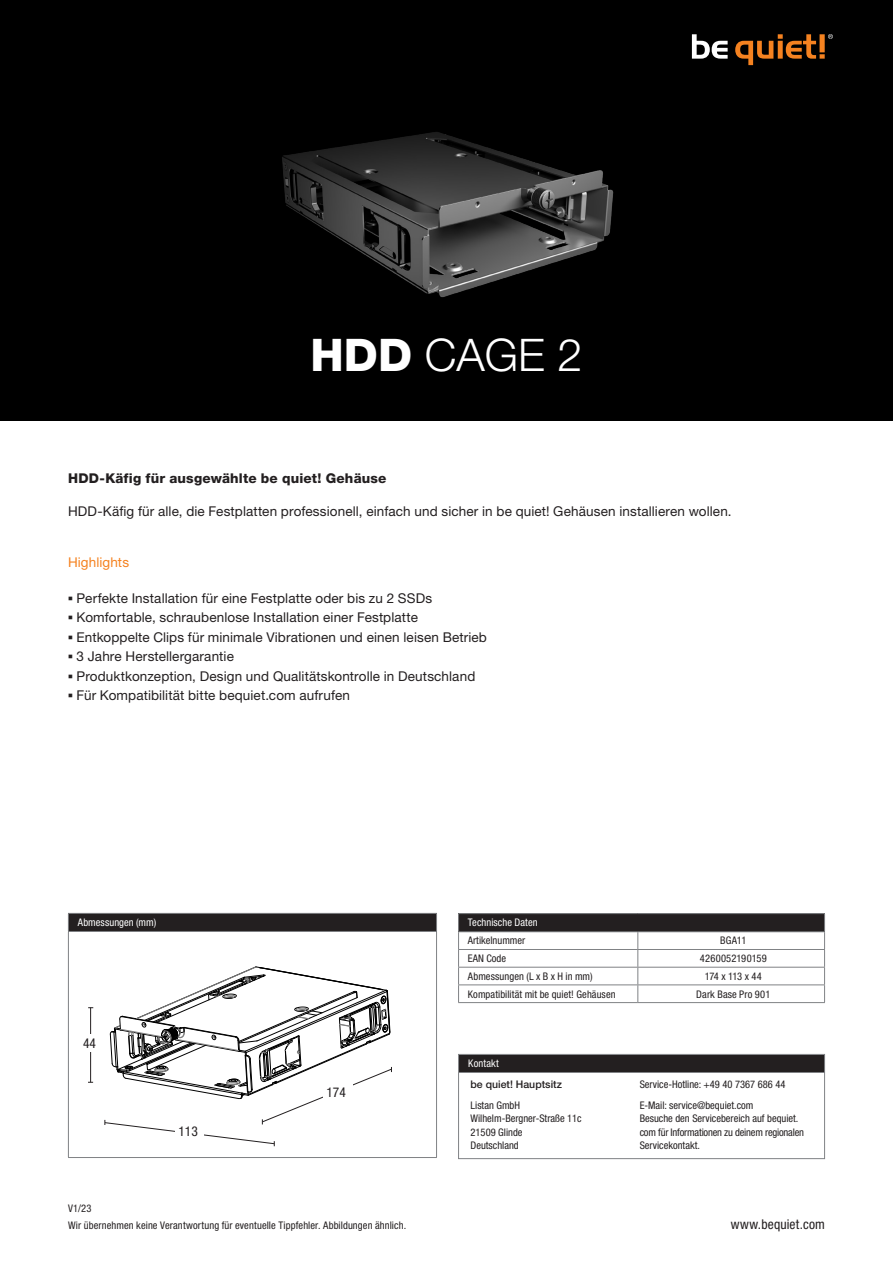
<style>
.page{position:relative;width:893px;height:1263px;background:#fff}
.page>*{position:absolute;margin:0;border:0;box-sizing:border-box;transform-origin:0 0}
.t1{font:300 45px "Helvetica Neue LT Pro";color:#fff}
.t2{font:13.5px "Helvetica Neue LT Pro";letter-spacing:.01em;color:#231f20}
.t3{font:800 13.5px "Helvetica Neue LT Pro";letter-spacing:.015em;color:#231f20}
.t4{font:condensed 13.5px "Helvetica Neue LT Pro";letter-spacing:.01em;color:#231f20}
.t5{font:13.5px "Helvetica Neue LT Pro";letter-spacing:.01em;color:#f58220}
.t6{font:condensed 10.5px/13.5px "Helvetica Neue LT Pro";color:#231f20}
.t7{font:condensed 10.5px "Helvetica Neue LT Pro";letter-spacing:.005em;color:#fff}
.t8{font:500 10.5px "Helvetica Neue LT Pro";color:#231f20}
.s1{font-weight:800}
.s2{font-family:"Franklin Gothic";font-weight:500}
</style>
<div class="page">
<div style="left:0;top:0;width:893px;height:421px;background:#000"></div>
<svg style="left:692px;top:34px;width:36px;height:25px"></svg>
<svg style="left:735px;top:34px;width:98px;height:31px"></svg>
<div style="left:459px;top:913px;width:366px;height:19px;background:#231f20"></div>
<hr style="left:458px;top:913px;width:180px;height:1px;background:#808285">
<hr style="left:638px;top:913px;width:187px;height:1px;background:#808285">
<hr style="left:458px;top:931px;width:180px;height:1px;background:#808285">
<hr style="left:638px;top:931px;width:187px;height:1px;background:#808285">
<hr style="left:458px;top:949px;width:180px;height:1px;background:#808285">
<hr style="left:638px;top:949px;width:187px;height:1px;background:#808285">
<hr style="left:458px;top:967px;width:180px;height:1px;background:#808285">
<hr style="left:638px;top:967px;width:187px;height:1px;background:#808285">
<hr style="left:458px;top:984px;width:180px;height:1px;background:#808285">
<svg style="left:458px;top:914px;width:1px;height:88px"></svg>
<hr style="left:638px;top:984px;width:187px;height:1px;background:#808285">
<svg style="left:637px;top:932px;width:1px;height:70px"></svg>
<svg style="left:824px;top:914px;width:1px;height:88px"></svg>
<hr style="left:458px;top:1002px;width:180px;height:1px;background:#808285">
<hr style="left:638px;top:1002px;width:187px;height:1px;background:#808285">
<div style="left:68px;top:913px;width:369px;height:18px;background:#231f20"></div>
<hr style="left:68px;top:913px;width:369px;height:1px;background:#808285">
<svg style="left:68px;top:914px;width:1px;height:17px"></svg>
<svg style="left:436px;top:914px;width:1px;height:17px"></svg>
<hr style="left:68px;top:931px;width:369px;height:1px;background:#808285">
<hr style="left:68px;top:932px;width:1px;height:225px;background:#808285">
<hr style="left:436px;top:932px;width:1px;height:225px;background:#808285">
<hr style="left:68px;top:1157px;width:369px;height:1px;background:#808285">
<div style="left:459px;top:1055px;width:365px;height:17px;background:#231f20"></div>
<hr style="left:459px;top:1072px;width:365px;height:1px;background:#808285">
<div style="left:458px;top:1054px;width:367px;height:105px;border:1px solid #808285"></div>
<svg style="left:104px;top:966px;width:288px;height:180px"></svg>
<hr style="left:90px;top:1008px;width:1px;height:74px;background:#231f20">
<div style="left:83px;top:1035px;width:19px;height:17px;background:#fff"></div>
<img style="left:282px;top:132px;width:332px;height:165px">
<h1 class="t1" style="left:311px;top:328px;width:273px"><span class="s1">HDD</span> CAGE 2</h1>
<p class="t3" style="left:68px;top:470px;width:320px">HDD-Käfig für ausgewählte be quiet! Gehäuse</p>
<p class="t2" style="left:68px;top:503px;width:665px">HDD-Käfig für alle, die Festplatten professionell, einfach und sicher in be quiet! Gehäusen installieren wollen.</p>
<p class="t5" style="left:68px;top:554px;width:63px">Highlights</p>
<p class="t2" style="left:68px;top:590px;width:366px"><span class="s2">▪</span> Perfekte Installation für eine Festplatte oder bis zu 2 SSDs</p>
<p class="t2" style="left:68px;top:609px;width:351px"><span class="s2">▪</span> Komfortable, schraubenlose Installation einer Festplatte</p>
<p class="t2" style="left:68px;top:629px;width:420px"><span class="s2">▪</span> Entkoppelte Clips für minimale Vibrationen und einen leisen Betrieb</p>
<p class="t2" style="left:68px;top:648px;width:167px"><span class="s2">▪</span> 3 Jahre Herstellergarantie</p>
<p class="t2" style="left:68px;top:668px;width:409px"><span class="s2">▪</span> Produktkonzeption, Design und Qualitätskontrolle in Deutschland</p>
<p class="t2" style="left:68px;top:687px;width:283px"><span class="s2">▪</span> Für Kompatibilität bitte bequiet.com aufrufen</p>
<p class="t7" style="left:78px;top:916px;width:80px">Abmessungen (mm)</p>
<p class="t4" style="left:83px;top:1035px;width:14px">44</p>
<p class="t4" style="left:178px;top:1123px;width:21px">113</p>
<p class="t4" style="left:326px;top:1084px;width:21px">174</p>
<p class="t6" style="left:68px;top:1199px;width:340px;line-height:17.2px">V1/23<br>Wir übernehmen keine Verantwortung für eventuelle Tippfehler. Abbildungen ähnlich.</p>
<p class="t7" style="left:468px;top:916px;width:71px">Technische Daten</p>
<p class="t6" style="left:468px;top:934px;width:59px">Artikelnummer</p>
<p class="t6" style="left:720px;top:934px;width:28px">BGA11</p>
<p class="t6" style="left:468px;top:951px;width:40px">EAN Code</p>
<p class="t6" style="left:700px;top:951px;width:68px">4260052190159</p>
<p class="t6" style="left:468px;top:969px;width:126px">Abmessungen (L x B x H in mm)</p>
<p class="t6" style="left:705px;top:969px;width:58px">174 x 113 x 44</p>
<p class="t6" style="left:468px;top:987px;width:149px">Kompatibilität mit be quiet! Gehäusen</p>
<p class="t6" style="left:696px;top:987px;width:76px">Dark Base Pro 901</p>
<p class="t7" style="left:468px;top:1057px;width:32px">Kontakt</p>
<p class="t8" style="left:471px;top:1077px;width:93px">be quiet! Hauptsitz</p>
<p class="t6" style="left:471px;top:1098px;width:113px">Listan GmbH<br>Wilhelm-Bergner-Straße 11c<br>21509 Glinde<br>Deutschland</p>
<p class="t6" style="left:640px;top:1073px;width:147px;line-height:21px">Service-Hotline: +49 40 7367 686 44<br>E-Mail: service@bequiet.com</p>
<p class="t6" style="left:640px;top:1111px;width:166px">Besuche den Servicebereich auf bequiet. com für Informationen zu deinem regionalen<br>Servicekontakt.</p>
<p class="t4" style="left:731px;top:1216px;width:96px">www.bequiet.com</p>
</div>
